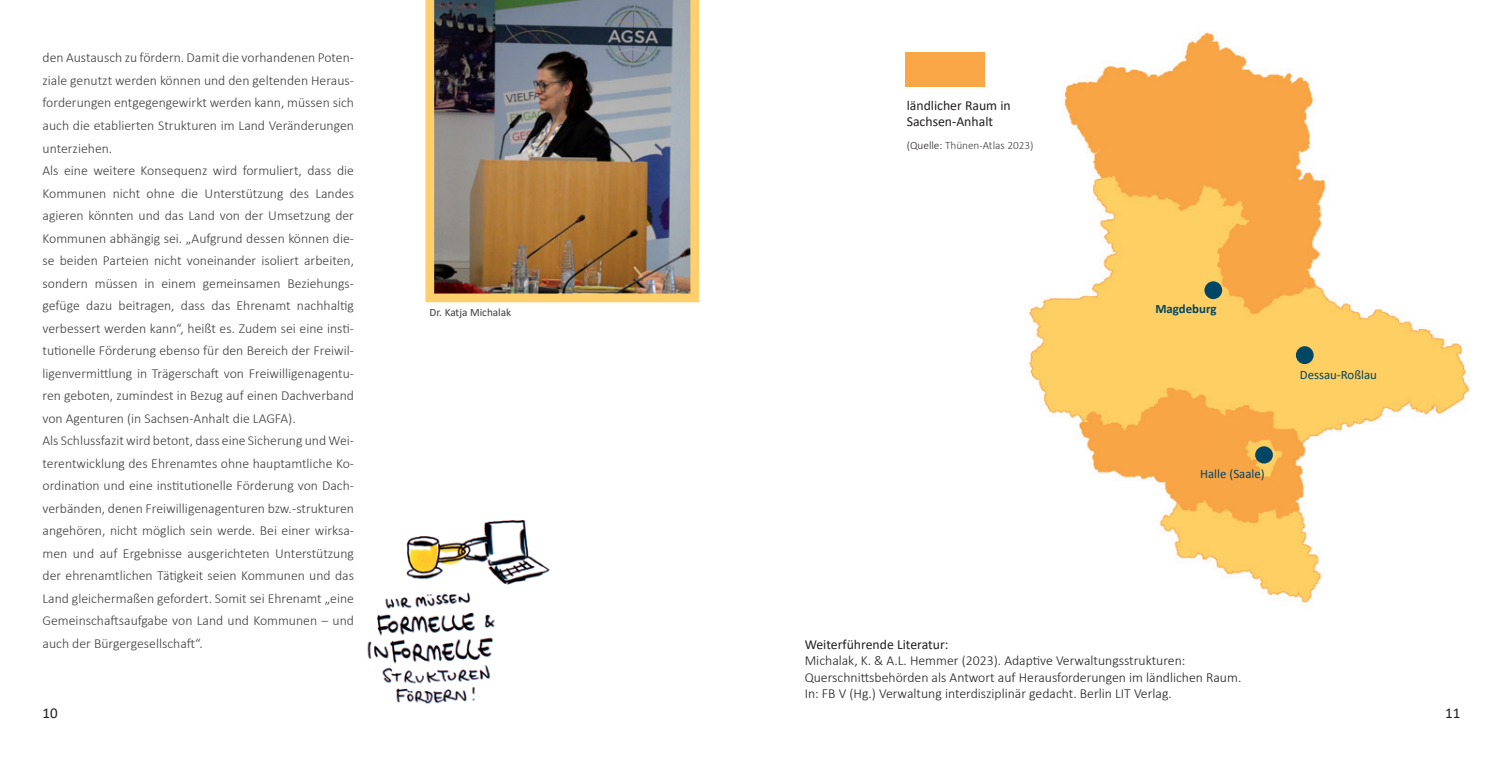
<style>
.page{position:relative;width:1503px;height:759px;background:#fff}
.page>*{position:absolute;margin:0;border:0;box-sizing:border-box;transform-origin:0 0}
.t1{font:15px "Calibri";color:#231f20}
.t2{font:300 13.75px/22.5px "Calibri";color:#3e3e3f}
.t3{font:300 13.75px/16.5px "Calibri";color:#231f20}
.t4{font:13.75px/16.5px "Calibri";color:#231f20}
.t5{font:12.88px "Calibri";color:#014664}
.t6{font:700 12.88px "Calibri";color:#014664}
.t7{font:300 11.25px "Calibri";color:#3e3e3f}
.t8{font:11.25px "Calibri";color:#3e3e3f}
.s1{color:#231f20}
</style>
<div class="page">
<img style="left:367px;top:520px;width:183px;height:184px">
<img style="left:425px;top:0;width:274px;height:302px">
<img style="left:1029px;top:32px;width:441px;height:575px">
<div style="left:1255px;top:446px;width:17px;height:17px;background:#014664;border-radius:50%"></div>
<div style="left:1295px;top:346px;width:18px;height:18px;background:#014664;border-radius:50%"></div>
<div style="left:1204px;top:281px;width:18px;height:18px;background:#014664;border-radius:50%"></div>
<div style="left:905px;top:52px;width:79px;height:34px;background:#f9a746"></div>
<p class="t2" style="left:43px;top:46px;width:313px">den Austausch zu fördern. Damit die vorhandenen Poten&shy;ziale genutzt werden können und den geltenden Heraus&shy;forderungen entgegengewirkt werden kann, müssen sich auch die etablierten Strukturen im Land Veränderungen unterziehen.<br>Als eine weitere Konsequenz wird formuliert, dass die Kommunen nicht ohne die Unterstützung des Landes agieren könnten und das Land von der Umsetzung der Kommunen abhängig sei. „Aufgrund dessen können die&shy;se beiden Parteien nicht voneinander isoliert arbeiten, sondern müssen in einem gemeinsamen Beziehungs&shy;gefüge dazu beitragen, dass das Ehrenamt nachhaltig verbessert werden kann“, heißt es. Zudem sei eine insti&shy;tutionelle Förderung ebenso für den Bereich der Freiwil&shy;ligenvermittlung in Trägerschaft von Freiwilligenagentu&shy;ren geboten, zumindest in Bezug auf einen Dachverband von Agenturen (in Sachsen-Anhalt die LAGFA).<br>Als Schlussfazit wird betont, dass eine Sicherung und Wei&shy;terentwicklung des Ehrenamtes ohne hauptamtliche Ko&shy;ordination und eine institutionelle Förderung von Dach&shy;verbänden, denen Freiwilligenagenturen bzw. -strukturen angehören, nicht möglich sein werde. Bei einer wirksa&shy;men und auf Ergebnisse ausgerichteten Unterstützung der ehrenamtlichen Tätigkeit seien Kommunen und das Land gleichermaßen gefordert. Somit sei Ehrenamt „eine Gemeinschaftsaufgabe von Land und Kommunen – und auch der Bürgergesellschaft“.</p>
<p class="t8" style="left:429px;top:304px;width:83px">Dr. Katja Michalak</p>
<p class="t4" style="left:906px;top:96px;width:105px">ländlicher Raum in<br>Sachsen-Anhalt</p>
<p class="t7" style="left:906px;top:138px;width:128px"><span class="s1">(Quelle:</span> Thünen-Atlas 2023)</p>
<p class="t6" style="left:1155px;top:299px;width:63px">Magdeburg</p>
<p class="t5" style="left:1200px;top:465px;width:66px">Halle (Saale)</p>
<p class="t5" style="left:1299px;top:365px;width:79px">Dessau-Roßlau</p>
<p class="t4" style="left:804px;top:635px;width:145px">Weiterführende Literatur:</p>
<p class="t3" style="left:804px;top:652px;width:438px">Michalak, K. &amp; A.L. Hemmer (2023). Adaptive Verwaltungsstrukturen:<br>Querschnittsbehörden als Antwort auf Herausforderungen im ländlichen Raum.<br>In: FB V (Hg.) Verwaltung interdisziplinär gedacht. Berlin LIT Verlag.</p>
<p class="t1" style="left:43px;top:702px;width:17px">10</p>
<p class="t1" style="left:1445px;top:702px;width:17px">11</p>
</div>
